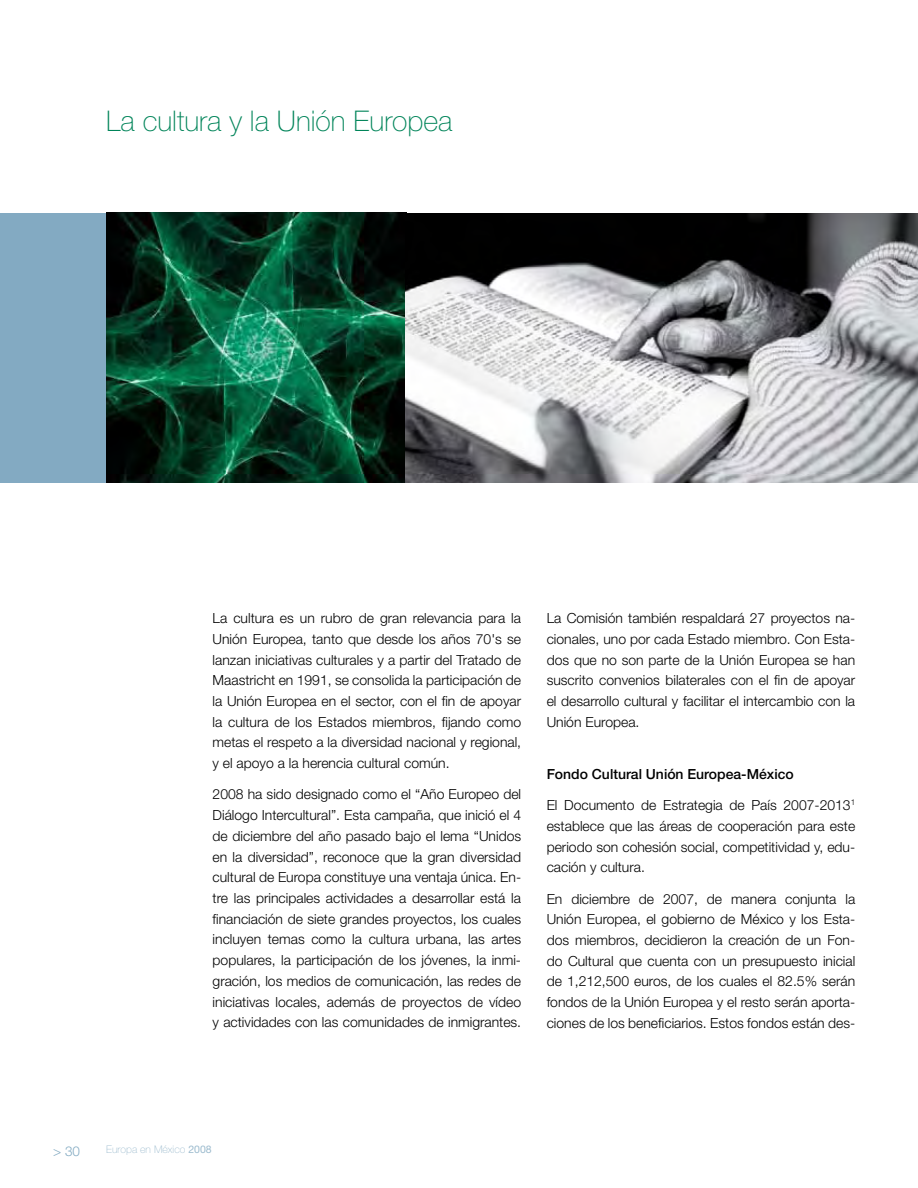
<style>
.page{position:relative;width:918px;height:1188px;background:#fff}
.page>*{position:absolute;margin:0;border:0;box-sizing:border-box;transform-origin:0 0}
.t1{font:100 28.5px "Helvetica Neue";color:#008459}
.t2{font:300 13.95px/20.7px "Helvetica Neue";color:#000;text-align:justify}
.t3{font:500 13.95px "Helvetica Neue";color:#000}
.t4{font:300 13.5px "Helvetica Neue";color:#83aac2}
.t5{font:100 10.5px "Helvetica Neue";color:#9cbbce}
.s1{font-weight:400}
</style>
<div class="page">
<div style="left:0;top:213px;width:108px;height:270px;background:#83aac2"></div>
<img style="left:106px;top:213px;width:299px;height:270px">
<img style="left:405px;top:213px;width:513px;height:270px">
<h1 class="t1" style="left:106px;top:104px;width:348px">La cultura y la Unión Europea</h1>
<p class="t2" style="left:213px;top:608px;width:310px">La cultura es un rubro de gran relevancia para la Unión Europea, tanto que desde los años 70's se lanzan iniciativas culturales y a partir del Tratado de Maastricht en 1991, se consolida la participación de la Unión Europea en el sector, con el fin de apoyar la cultura de los Estados miembros, fijando como metas el respeto a la diversidad nacional y regional, y el apoyo a la herencia cultural común.</p>
<p class="t2" style="left:213px;top:784px;width:310px">2008 ha sido designado como el “Año Europeo del Diálogo Intercultural”. Esta campaña, que inició el 4 de diciembre del año pasado bajo el lema “Unidos en la diversidad”, reconoce que la gran diversidad cultural de Europa constituye una ventaja única. En&shy;tre las principales actividades a desarrollar está la financiación de siete grandes proyectos, los cuales incluyen temas como la cultura urbana, las artes populares, la participación de los jóvenes, la inmi&shy;gración, los medios de comunicación, las redes de iniciativas locales, además de proyectos de vídeo y actividades con las comunidades de inmigrantes.</p>
<p class="t2" style="left:547px;top:608px;width:310px">La Comisión también respaldará 27 proyectos na&shy;cionales, uno por cada Estado miembro. Con Esta&shy;dos que no son parte de la Unión Europea se han suscrito convenios bilaterales con el fin de apoyar el desarrollo cultural y facilitar el intercambio con la Unión Europea.</p>
<p class="t3" style="left:547px;top:766px;width:249px">Fondo Cultural Unión Europea-México</p>
<p class="t2" style="left:547px;top:795px;width:310px">El Documento de Estrategia de País 2007-2013<sup>1 </sup>establece que las áreas de cooperación para este periodo son cohesión social, competitividad y, edu&shy;cación y cultura.</p>
<p class="t2" style="left:547px;top:888px;width:310px">En diciembre de 2007, de manera conjunta la Unión Europea, el gobierno de México y los Esta&shy;dos miembros, decidieron la creación de un Fon&shy;do Cultural que cuenta con un presupuesto inicial de 1,212,500 euros, de los cuales el 82.5% serán fondos de la Unión Europea y el resto serán aporta&shy;ciones de los beneficiarios. Estos fondos están des-</p>
<p class="t4" style="left:53px;top:1143px;width:28px">&gt; 30</p>
<p class="t5" style="left:106px;top:1144px;width:107px">Europa en México <span class="s1">2008</span></p>
</div>
